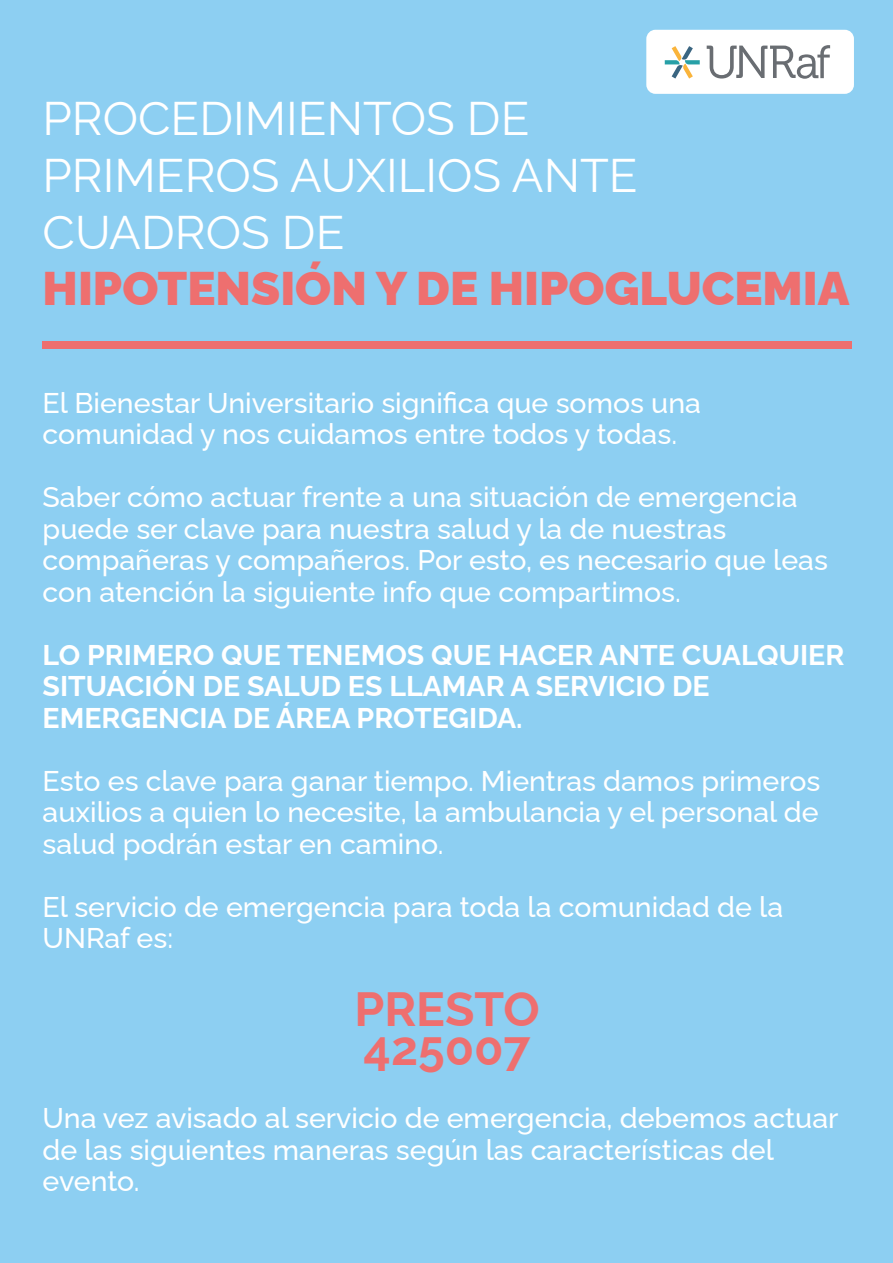
<style>
.page{position:relative;width:893px;height:1263px;background:#8dcff2}
.page>*{position:absolute;margin:0;border:0;box-sizing:border-box;transform-origin:0 0}
.t1{font:700 48px/39px "Raleway";color:#ee6f6f}
.t2{font:47.25px/56.7px "Raleway";color:#fff}
.t3{font:900 47.25px "Raleway";color:#ee6f6f}
.t4{font:500 28.5px/31.5px "Raleway";color:#fff}
.t5{font:700 28.5px/31.5px "Raleway";color:#fff}
</style>
<div class="page">
<div style="left:43px;top:341px;width:809px;height:7px;background:#ee6f6f"></div>
<div style="left:646px;top:30px;width:208px;height:64px;background:#fff;border-radius:9px"></div>
<svg style="left:665px;top:46px;width:35px;height:33px"></svg>
<svg style="left:707px;top:45px;width:123px;height:34px"></svg>
<h2 class="t2" style="left:43px;top:85px;width:596px">PROCEDIMIENTOS DE<br>PRIMEROS AUXILIOS ANTE<br>CUADROS DE</h2>
<h2 class="t3" style="left:43px;top:251px;width:808px">HIPOTENSIÓN Y DE HIPOGLUCEMIA</h2>
<p class="t4" style="left:43px;top:384px;width:660px">El Bienestar Universitario significa que somos una comunidad y nos cuidamos entre todos y todas.</p>
<p class="t4" style="left:43px;top:478px;width:787px">Saber cómo actuar frente a una situación de emergencia puede ser clave para nuestra salud y la de nuestras compañeras y compañeros. Por esto, es necesario que leas con atención la siguiente info que compartimos.</p>
<p class="t5" style="left:43px;top:636px;width:803px">LO PRIMERO QUE TENEMOS QUE HACER ANTE CUALQUIER<br>SITUACIÓN DE SALUD ES LLAMAR A SERVICIO DE<br>EMERGENCIA DE ÁREA PROTEGIDA.</p>
<p class="t4" style="left:43px;top:762px;width:779px;text-align:justify">Esto es clave para ganar tiempo. Mientras damos primeros auxilios a quien lo necesite, la ambulancia y el personal de salud podrán estar en camino.</p>
<p class="t4" style="left:43px;top:888px;width:742px">El servicio de emergencia para toda la comunidad de la<br>UNRaf es:</p>
<h1 class="t1" style="left:354px;top:984px;width:187px">PRESTO<br>425007</h1>
<p class="t4" style="left:43px;top:1099px;width:797px">Una vez avisado al servicio de emergencia, debemos actuar de las siguientes maneras según las características del evento.</p>
</div>
